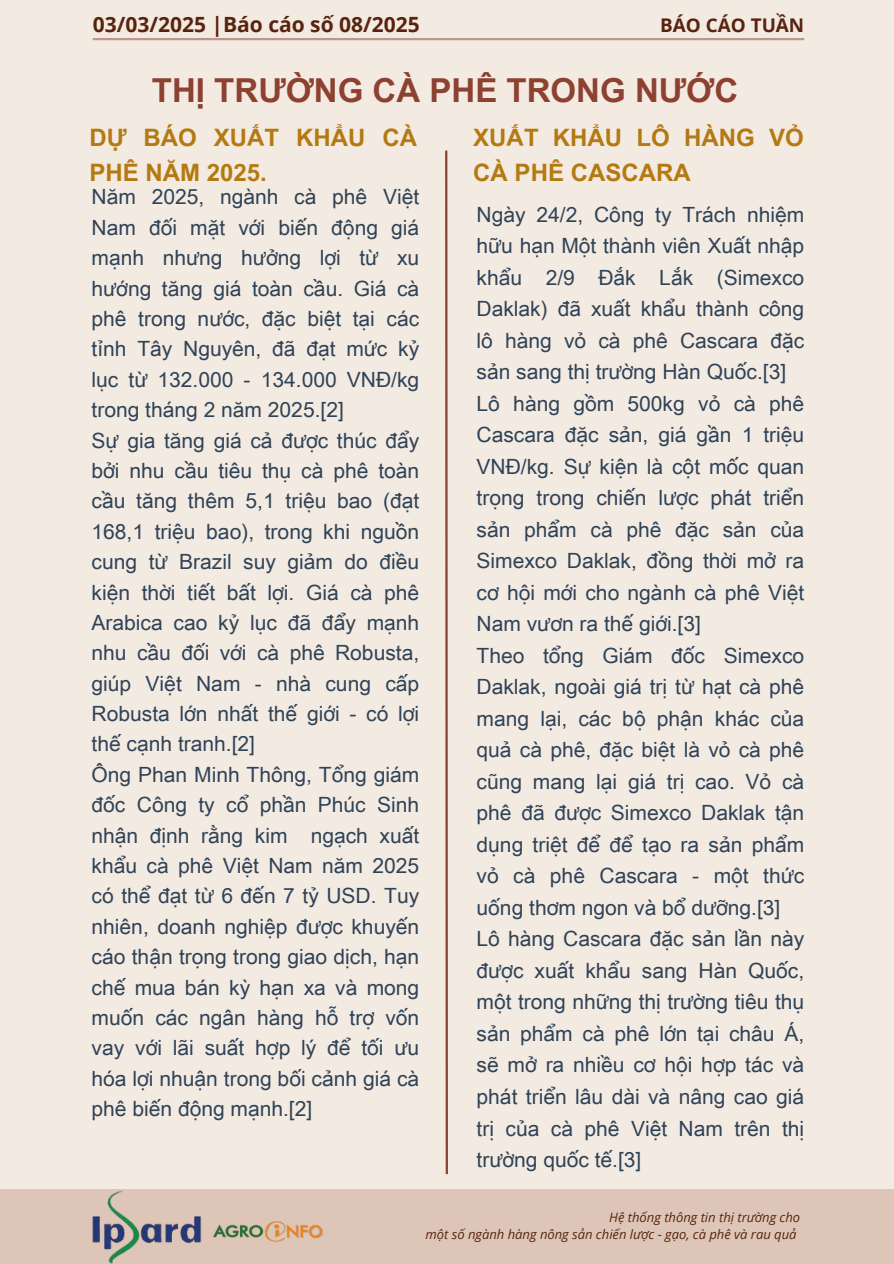
<style>
.page{position:relative;width:894px;height:1264px;background:#fff}
.page>*{position:absolute;margin:0;border:0;box-sizing:border-box;transform-origin:0 0}
.t1{font:700 33px "Arial Unicode MS";color:#8c4131}
.t2{font:700 24px/34.8px "Arial Unicode MS";color:#b47a11}
.t3{font:21px/30.3px "Arial Unicode MS";color:#2f4357}
.t4{font:700 21px "Open Sans";color:#58240f}
.t5{font:700 18.9px "Open Sans";color:#58240f}
.t6{font:italic 13.05px "Open Sans";color:#58240f}
</style>
<div class="page">
<div style="left:0;top:0;width:893px;height:1263px;background:#f3eae2"></div>
<svg style="left:445px;top:150px;width:3px;height:1025px;background:#a56a5c"></svg>
<hr style="left:93px;top:38px;width:711px;height:2px;background:#8c4131">
<div style="left:0;top:1189px;width:893px;height:74px;background:#ddc6b7"></div>
<img style="left:92px;top:1190px;width:110px;height:73px">
<img style="left:213px;top:1221px;width:110px;height:21px">
<h3 class="t4" style="left:93px;top:10px;width:328px">03/03/2025 |Báo cáo số 08/2025</h3>
<h5 class="t5" style="left:660px;top:11px;width:145px">BÁO CÁO TUẦN</h5>
<h2 class="t1" style="left:152px;top:67px;width:587px">THỊ TRƯỜNG CÀ PHÊ TRONG NƯỚC</h2>
<p class="t2" style="left:89px;top:119px;width:329px">DỰ BÁO XUẤT KHẨU CÀ<br>PHÊ NĂM 2025.</p>
<h4 class="t3" style="left:92px;top:181px;width:329px">Năm 2025, ngành cà phê Việt<br>Nam đối mặt với biến động giá mạnh nhưng hưởng lợi từ xu hướng tăng giá toàn cầu. Giá cà phê trong nước, đặc biệt tại các tỉnh Tây Nguyên, đã đạt mức kỷ lục từ 132.000 - 134.000 VNĐ/kg trong tháng 2 năm 2025.[2]<br>Sự gia tăng giá cả được thúc đẩy bởi nhu cầu tiêu thụ cà phê toàn cầu tăng thêm 5,1 triệu bao (đạt<br>168,1 triệu bao), trong khi nguồn cung từ Brazil suy giảm do điều kiện thời tiết bất lợi. Giá cà phê<br>Arabica cao kỷ lục đã đẩy mạnh nhu cầu đối với cà phê Robusta, giúp Việt Nam - nhà cung cấp<br>Robusta lớn nhất thế giới - có lợi thế cạnh tranh.[2]<br>Ông Phan Minh Thông, Tổng giám đốc Công ty cổ phần Phúc Sinh nhận định rằng kim ngạch xuất khẩu cà phê Việt Nam năm 2025 có thể đạt từ 6 đến 7 tỷ USD. Tuy nhiên, doanh nghiệp được khuyến cáo thận trọng trong giao dịch, hạn chế mua bán kỳ hạn xa và mong muốn các ngân hàng hỗ trợ vốn vay với lãi suất hợp lý để tối ưu hóa lợi nhuận trong bối cảnh giá cà phê biến động mạnh.[2]</h4>
<h4 class="t2" style="left:473px;top:119px;width:332px">XUẤT KHẨU LÔ HÀNG VỎ<br>CÀ PHÊ CASCARA</h4>
<h2 class="t3" style="left:476px;top:197px;width:329px;line-height:31.5px">Ngày 24/2, Công ty Trách nhiệm hữu hạn Một thành viên Xuất nhập khẩu 2/9 Đắk Lắk (Simexco<br>Daklak) đã xuất khẩu thành công lô hàng vỏ cà phê Cascara đặc sản sang thị trường Hàn Quốc.[3]<br>Lô hàng gồm 500kg vỏ cà phê<br>Cascara đặc sản, giá gần 1 triệu<br>VNĐ/kg. Sự kiện là cột mốc quan trọng trong chiến lược phát triển sản phẩm cà phê đặc sản của<br>Simexco Daklak, đồng thời mở ra cơ hội mới cho ngành cà phê Việt<br>Nam vươn ra thế giới.[3]<br>Theo tổng Giám đốc Simexco<br>Daklak, ngoài giá trị từ hạt cà phê mang lại, các bộ phận khác của quả cà phê, đặc biệt là vỏ cà phê cũng mang lại giá trị cao. Vỏ cà phê đã được Simexco Daklak tận dụng triệt để để tạo ra sản phẩm vỏ cà phê Cascara - một thức uống thơm ngon và bổ dưỡng.[3]<br>Lô hàng Cascara đặc sản lần này được xuất khẩu sang Hàn Quốc, một trong những thị trường tiêu thụ sản phẩm cà phê lớn tại châu Á, sẽ mở ra nhiều cơ hội hợp tác và phát triển lâu dài và nâng cao giá trị của cà phê Việt Nam trên thị trường quốc tế.[3]</h2>
<p class="t6" style="left:609px;top:1208px;width:192px">Hệ thống thông tin thị trường cho</p>
<h1 class="t6" style="left:425px;top:1225px;width:372px">một số ngành hàng nông sản chiến lược - gạo, cà phê và rau quả</h1>
</div>
